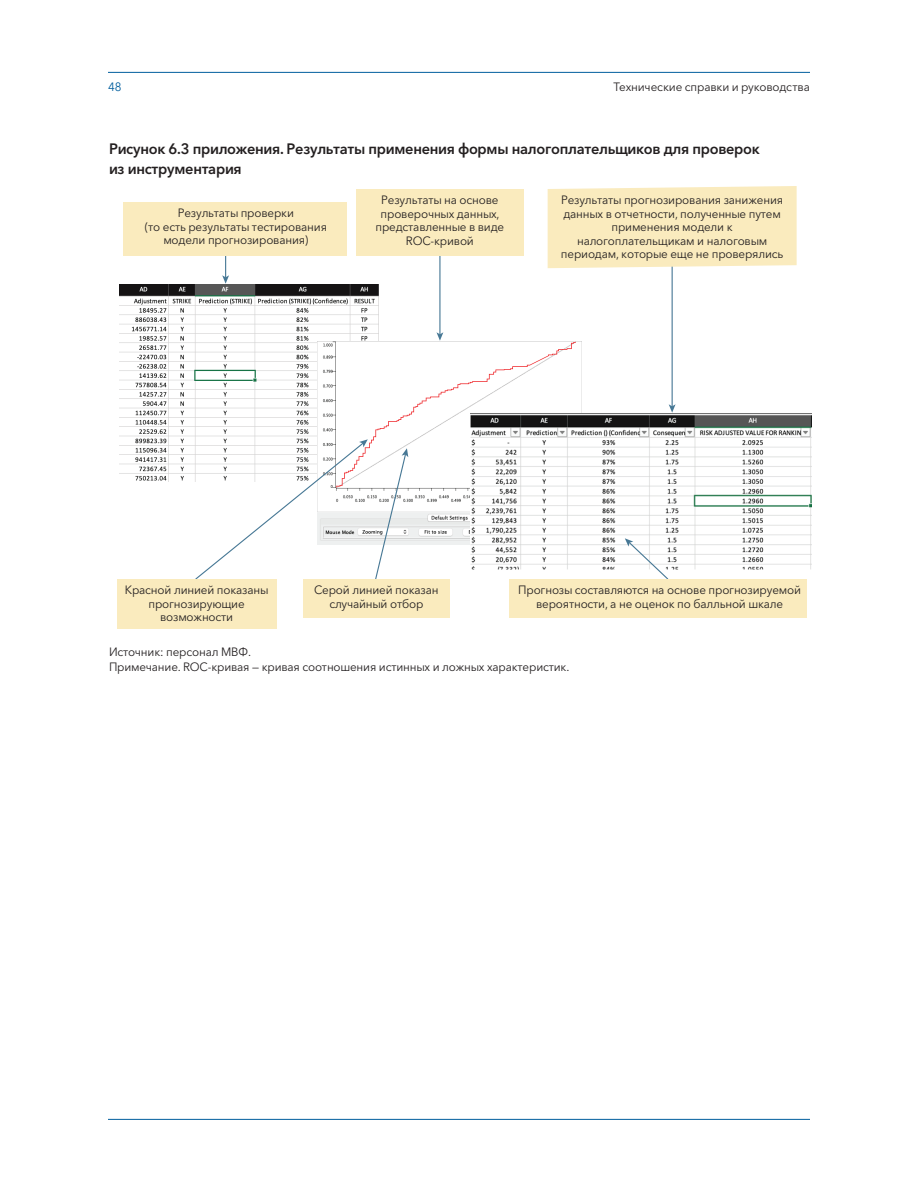
<style>
.page{position:relative;width:918px;height:1188px;background:#fff}
.page>*{position:absolute;margin:0;border:0;box-sizing:border-box;transform-origin:0 0}
.t1{font:600 15px/19.5px "Avenir Next Cyr";letter-spacing:-.015em;color:#231f20}
.t2{font:12px/13.5px "Avenir Next Cyr";letter-spacing:-.015em;color:#231f20;text-align:center}
.t3{font:12px "Avenir Next W1 G";letter-spacing:-.01em;color:#231f20}
.t4{font:12px "Avenir Next W1 G";color:#005e9e}
</style>
<div class="page">
<hr style="left:108px;top:72px;width:702px;height:1px;background:#005e9e">
<hr style="left:108px;top:1119px;width:702px;height:1px;background:#005e9e">
<img style="left:119px;top:284px;width:260px;height:197px">
<img style="left:318px;top:342px;width:258px;height:202px">
<img style="left:471px;top:413px;width:340px;height:157px">
<svg style="left:222px;top:256px;width:7px;height:28px"></svg>
<hr style="left:439px;top:254px;width:2px;height:81px;background:#477895">
<svg style="left:437px;top:332px;width:6px;height:9px"></svg>
<svg style="left:194px;top:439px;width:174px;height:140px"></svg>
<svg style="left:374px;top:448px;width:34px;height:131px"></svg>
<svg style="left:625px;top:538px;width:44px;height:41px"></svg>
<hr style="left:672px;top:266px;width:1px;height:141px;background:#477895">
<svg style="left:669px;top:404px;width:7px;height:9px"></svg>
<div style="left:117px;top:579px;width:160px;height:50px;background:#faebbe"></div>
<div style="left:303px;top:579px;width:147px;height:39px;background:#faebbe"></div>
<div style="left:509px;top:579px;width:298px;height:39px;background:#faebbe"></div>
<div style="left:356px;top:189px;width:168px;height:67px;background:#faebbe"></div>
<div style="left:548px;top:186px;width:249px;height:82px;background:#faebbe"></div>
<div style="left:124px;top:202px;width:223px;height:54px;background:#faebbe"></div>
<p class="t4" style="left:108px;top:77px;width:15px">48</p>
<p class="t3" style="left:614px;top:77px;width:198px">Технические справки и руководства</p>
<p class="t1" style="left:109px;top:138px;width:652px">Рисунок 6.3 приложения. Результаты применения формы налогоплательщиков для проверок из инструментария</p>
<p class="t2" style="left:145px;top:205px;width:184px">Результаты проверки<br>(то есть результаты тестирования модели прогнозирования)</p>
<p class="t2" style="left:376px;top:192px;width:130px">Результаты на основе проверочных данных, представленные в виде<br>ROC-кривой</p>
<p class="t2" style="left:561px;top:192px;width:224px">Результаты прогнозирования занижения данных в отчетности, полученные путем применения модели к налогоплательщикам и налоговым периодам, которые еще не проверялись</p>
<p class="t2" style="left:125px;top:582px;width:145px">Красной линией показаны прогнозирующие возможности</p>
<p class="t2" style="left:314px;top:582px;width:126px">Серой линией показан случайный отбор</p>
<p class="t2" style="left:518px;top:582px;width:284px">Прогнозы составляются на основе прогнозируемой вероятности, а не оценок по балльной шкале</p>
<p class="t2" style="left:109px;top:643px;width:462px;line-height:15px;text-align:left">Источник: персонал МВФ.<br>Примечание. ROC-кривая — кривая соотношения истинных и ложных характеристик.</p>
</div>
